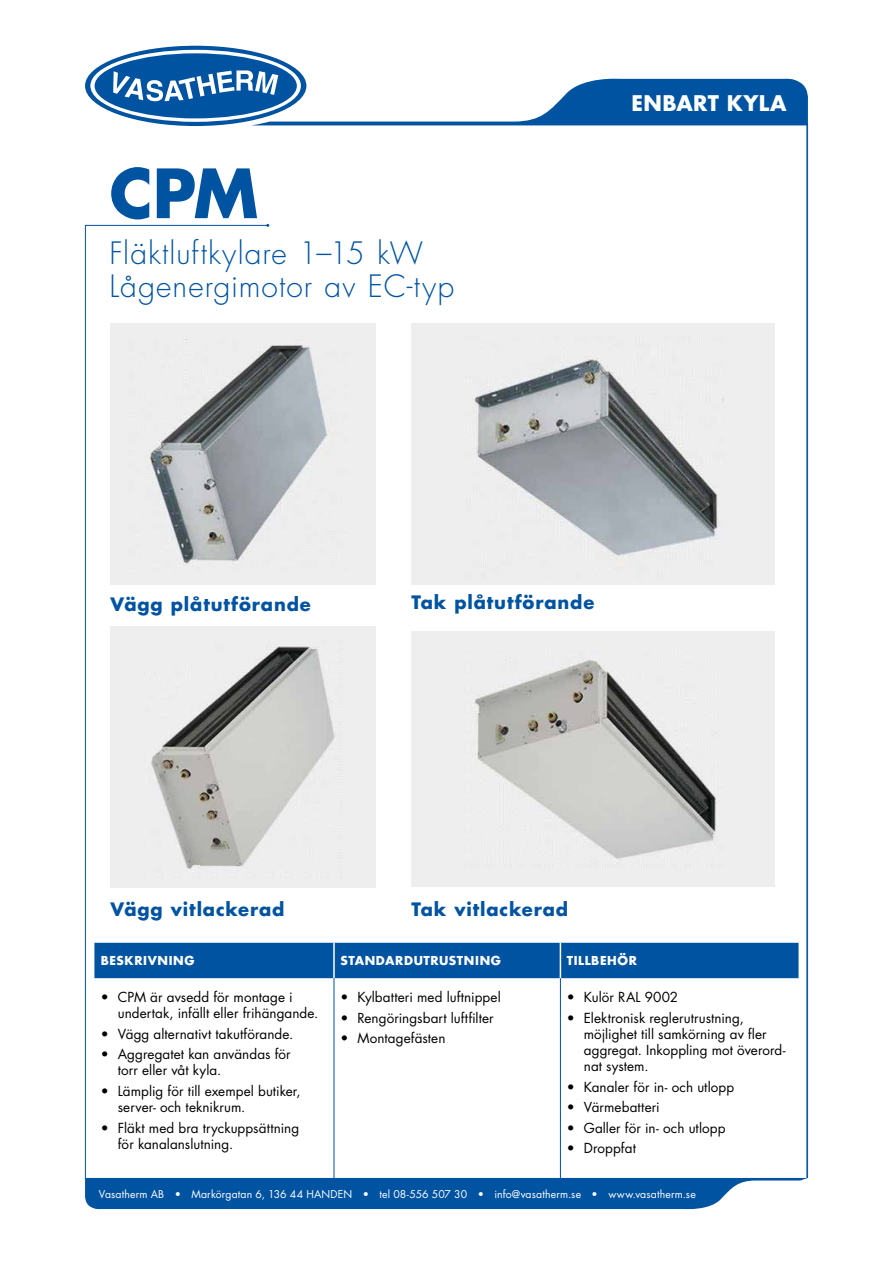
<style>
.page{position:relative;width:893px;height:1263px;background:#fff}
.page>*{position:absolute;margin:0;border:0;box-sizing:border-box;transform-origin:0 0}
.t1{font:700 66px "Futura Std";color:#0053a1}
.t2{font:300 30px/33px "Futura Std";letter-spacing:.035em;color:#0053a1}
.t3{font:700 21px "Futura Std";letter-spacing:.02em;color:#fff}
.t4{font:700 18px "Futura Std";letter-spacing:.05em;color:#0053a1}
.t5{font:13.5px/16.2px "Futura Std";letter-spacing:.005em;color:#000}
.t6{font:700 12px "Futura Std";letter-spacing:.05em;color:#fff}
.t7{font:10.5px "Futura Std";letter-spacing:.015em;color:#fff}
</style>
<div class="page">
<svg style="left:85px;top:46px;width:724px;height:80px"></svg>
<hr style="left:807px;top:123px;width:1px;height:1055px;background:#0053a1">
<svg style="left:85px;top:1178px;width:723px;height:32px;background:#226aad"></svg>
<svg style="left:85px;top:225px;width:184px;height:955px"></svg>
<div style="left:411px;top:324px;width:364px;height:261px;background:#eee"></div>
<img style="left:474px;top:358px;width:244px;height:202px">
<div style="left:411px;top:631px;width:364px;height:256px;background:#eee"></div>
<img style="left:475px;top:660px;width:242px;height:199px">
<div style="left:110px;top:626px;width:266px;height:261px;background:#eee"></div>
<img style="left:151px;top:646px;width:184px;height:223px">
<div style="left:110px;top:324px;width:266px;height:261px;background:#eee"></div>
<img style="left:150px;top:342px;width:178px;height:222px">
<hr style="left:806px;top:123px;width:1px;height:1055px;background:#0053a1">
<div style="left:94px;top:943px;width:704px;height:35px;background:#0053a1"></div>
<hr style="left:333px;top:943px;width:2px;height:35px;background:#fff">
<hr style="left:560px;top:943px;width:1px;height:35px;background:#fff">
<hr style="left:334px;top:978px;width:1px;height:204px;background:#0053a1">
<hr style="left:560px;top:978px;width:1px;height:204px;background:#0053a1">
<h1 class="t1" style="left:109px;top:150px;width:150px">CPM</h1>
<h2 class="t2" style="left:109px;top:237px;width:346px">Fläktluftkylare 1–15 kW<br>Lågenergimotor av EC-typ</h2>
<h3 class="t3" style="left:631px;top:89px;width:157px">ENBART KYLA</h3>
<h3 class="t4" style="left:110px;top:592px;width:202px">Vägg plåtutförande</h3>
<h3 class="t4" style="left:411px;top:591px;width:184px">Tak plåtutförande</h3>
<h3 class="t4" style="left:110px;top:897px;width:176px">Vägg vitlackerad</h3>
<h3 class="t4" style="left:411px;top:897px;width:158px">Tak vitlackerad</h3>
<p class="t6" style="left:101px;top:953px;width:95px">BESKRIVNING</p>
<p class="t6" style="left:340px;top:953px;width:162px">STANDARDUTRUSTNING</p>
<p class="t6" style="left:567px;top:953px;width:72px">TILLBEHÖR</p>
<p class="t5" style="left:118px;top:989px;width:202px;text-indent:-17px">• CPM är avsedd för montage i undertak, infällt eller frihängande.</p>
<p class="t5" style="left:101px;top:1026px;width:194px">• Vägg alternativt takutförande.</p>
<p class="t5" style="left:118px;top:1046px;width:174px;text-indent:-17px">• Aggregatet kan användas för torr eller våt kyla.</p>
<p class="t5" style="left:118px;top:1083px;width:184px;text-indent:-17px">• Lämplig för till exempel butiker, server- och teknikrum.</p>
<p class="t5" style="left:118px;top:1119px;width:183px;text-indent:-17px">• Fläkt med bra tryckuppsättning för kanalanslutning.</p>
<p class="t5" style="left:340px;top:989px;width:162px">• Kylbatteri med luftnippel</p>
<p class="t5" style="left:340px;top:1010px;width:155px">• Rengöringsbart luftfilter</p>
<p class="t5" style="left:340px;top:1030px;width:107px">• Montagefästen</p>
<p class="t5" style="left:567px;top:989px;width:113px">• Kulör RAL 9002</p>
<p class="t5" style="left:584px;top:1010px;width:203px;text-indent:-17px">• Elektronisk reglerutrustning, möjlighet till samkörning av fler aggregat. Inkoppling mot överord&shy;nat system.</p>
<p class="t5" style="left:567px;top:1079px;width:169px">• Kanaler för in- och utlopp</p>
<p class="t5" style="left:567px;top:1099px;width:95px">• Värmebatteri</p>
<p class="t5" style="left:567px;top:1119px;width:160px">• Galler för in- och utlopp</p>
<p class="t5" style="left:567px;top:1140px;width:71px">• Droppfat</p>
<p class="t7" style="left:99px;top:1187px;width:598px">Vasatherm AB • Markörgatan 6, 136 44 HANDEN • tel 08-556 507 30 • info@vasatherm.se • www.vasatherm.se</p>
</div>
